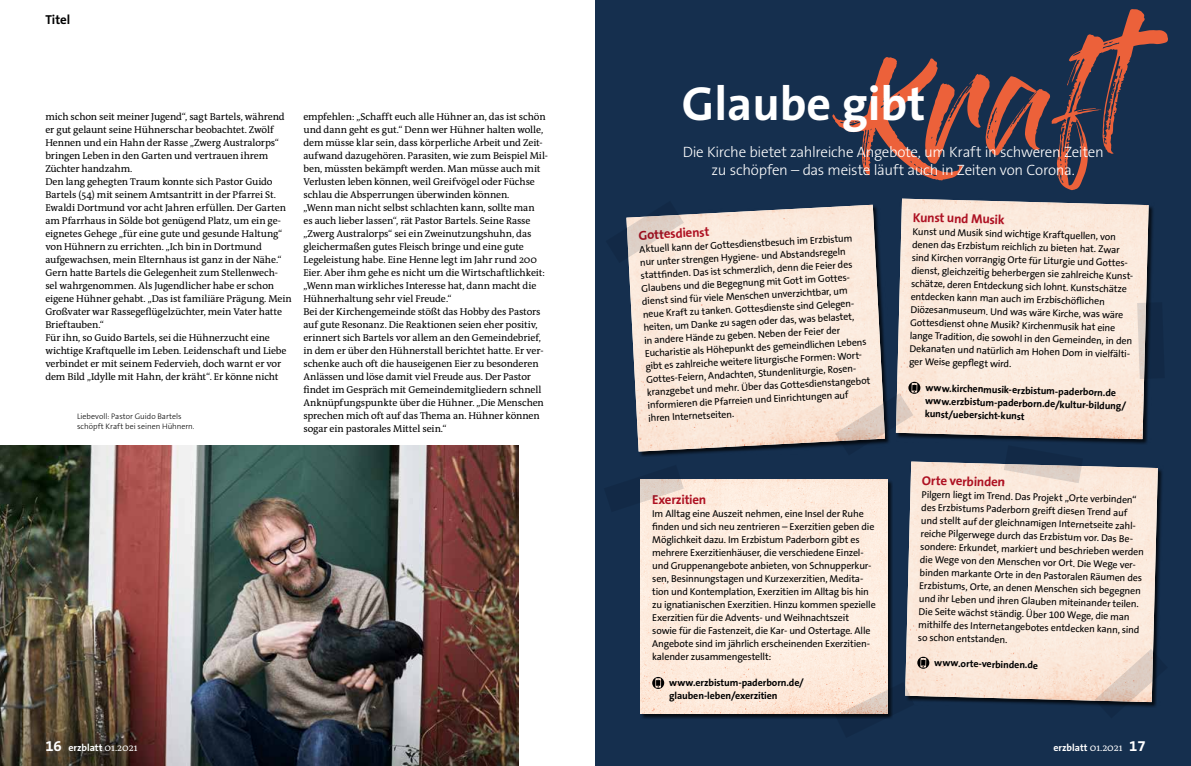
<style>
.page{position:relative;width:1191px;height:766px;background:#fff}
.page>*{position:absolute;margin:0;border:0;box-sizing:border-box;transform-origin:0 0}
.t1{font:700 48px "The Sans B7";color:#fff}
.t2{font:300 15px/18px "The Sans B3";letter-spacing:-.02em;color:#fff;text-align:center}
.t3{font:700 13px "The Sans B7";letter-spacing:-.015em;color:#ae1122}
.t4{font:700 13px "The Sans B7";letter-spacing:-.005em;color:#000}
.t5{font:10px/13px "The Sans B5 Plain";letter-spacing:-.015em;color:#000}
.t6{font:10px/13px "The Antiqua B5";letter-spacing:-.01em;color:#000}
.t7{font:700 10px/13.2px "The Sans B7";letter-spacing:-.01em;color:#000}
.t8{font:700 10px "The Sans B7";color:#fff}
.t9{font:300 8px/10px "The Sans B3";color:#000}
.s1{font-size:15px}
.s2{font-family:"The Antiqua B5";font-weight:400}
</style>
<div class="page">
<div style="left:595px;top:0;width:596px;height:765px;background:#152f4e"></div>
<img style="left:0;top:445px;width:518px;height:320px">
<div style="left:626px;top:204px;width:264px;height:253px;background:#000;opacity:.75"></div>
<img style="left:626px;top:205px;width:259px;height:246px">
<div style="left:895px;top:198px;width:259px;height:247px;background:#000;opacity:.75"></div>
<img style="left:896px;top:198px;width:252px;height:241px">
<div style="left:640px;top:479px;width:253px;height:240px;background:#000;opacity:.75"></div>
<img style="left:641px;top:479px;width:246px;height:234px">
<svg style="left:652px;top:676px;width:12px;height:12px"></svg>
<div style="left:904px;top:461px;width:259px;height:247px;background:#000;opacity:.75"></div>
<img style="left:905px;top:461px;width:252px;height:241px">
<svg style="left:917px;top:656px;width:12px;height:12px"></svg>
<svg style="left:832px;top:9px;width:336px;height:181px"></svg>
<svg style="left:626px;top:204px;width:58px;height:59px"></svg>
<svg style="left:835px;top:381px;width:85px;height:74px"></svg>
<svg style="left:1137px;top:302px;width:17px;height:77px"></svg>
<svg style="left:1003px;top:461px;width:80px;height:22px"></svg>
<svg style="left:640px;top:479px;width:44px;height:33px"></svg>
<svg style="left:1094px;top:648px;width:69px;height:60px;background:#b6aaa5"></svg>
<svg style="left:835px;top:682px;width:79px;height:37px"></svg>
<h3 class="t4" style="left:45px;top:12px;width:26px">Titel</h3>
<p class="t6" style="left:45px;top:110px;width:248px">mich schon seit meiner Jugend“, sagt Bartels, während er gut gelaunt seine Hühnerschar beobachtet. Zwölf Hennen und ein Hahn der Rasse „Zwerg Australorps“ bringen Leben in den Garten und vertrauen ihrem Züchter handzahm.<br>Den lang gehegten Traum konnte sich Pastor Guido Bartels (54) mit seinem Amtsantritt in der Pfarrei St.<br>Ewaldi Dortmund vor acht Jahren erfüllen. Der Garten am Pfarrhaus in Sölde bot genügend Platz, um ein ge&shy;eignetes Gehege „für eine gute und gesunde Haltung“ von Hühnern zu errichten. „Ich bin in Dortmund aufgewachsen, mein Elternhaus ist ganz in der Nähe.“ Gern hatte Bartels die Gelegenheit zum Stellenwech&shy;sel wahrgenommen. Als Jugendlicher habe er schon eigene Hühner gehabt. „Das ist familiäre Prägung. Mein Großvater war Rassegeflügelzüchter, mein Vater hatte Brieftauben.“<br>Für ihn, so Guido Bartels, sei die Hühnerzucht eine wichtige Kraftquelle im Leben. Leidenschaft und Liebe verbindet er mit seinem Federvieh, doch warnt er vor dem Bild „Idylle mit Hahn, der kräht“. Er könne nicht</p>
<p class="t6" style="left:303px;top:110px;width:246px">empfehlen: „Schafft euch alle Hühner an, das ist schön und dann geht es gut.“ Denn wer Hühner halten wolle, dem müsse klar sein, dass körperliche Arbeit und Zeit&shy;aufwand dazugehören. Parasiten, wie zum Beispiel Mil&shy;ben, müssten bekämpft werden. Man müsse auch mit Verlusten leben können, weil Greifvögel oder Füchse schlau die Absperrungen überwinden können.<br>„Wenn man nicht selbst schlachten kann, sollte man<br>es auch lieber lassen“, rät Pastor Bartels. Seine Rasse „Zwerg Australorps“ sei ein Zweinutzungshuhn, das gleichermaßen gutes Fleisch bringe und eine gute Legeleistung habe. Eine Henne legt im Jahr rund 200<br>Eier. Aber ihm gehe es nicht um die Wirtschaftlichkeit: „Wenn man wirkliches Interesse hat, dann macht die Hühnerhaltung sehr viel Freude.“<br>Bei der Kirchengemeinde stößt das Hobby des Pastors auf gute Resonanz. Die Reaktionen seien eher positiv, erinnert sich Bartels vor allem an den Gemeindebrief, in dem er über den Hühnerstall berichtet hatte. Er ver&shy;schenke auch oft die hauseigenen Eier zu besonderen Anlässen und löse damit viel Freude aus. Der Pastor findet im Gespräch mit Gemeindemitgliedern schnell Anknüpfungspunkte über die Hühner. „Die Menschen sprechen mich oft auf das Thema an. Hühner können sogar ein pastorales Mittel sein.“</p>
<p class="t9" style="left:77px;top:411px;width:119px">Liebevoll: Pastor Guido Bartels schöpft Kraft bei seinen Hühnern.</p>
<h1 class="t1" style="left:682px;top:78px;width:245px">Glaube gibt</h1>
<h2 class="t2" style="left:682px;top:143px;width:422px">Die Kirche bietet zahlreiche Angebote, um Kraft in schweren Zeiten zu schöpfen – das meiste läuft auch in Zeiten von Corona.</h2>
<h3 class="t3" style="left:638px;top:228px;width:72px;rotate:-3deg">Gottesdienst</h3>
<p class="t5" style="left:639px;top:243px;width:225px;rotate:-3deg">Aktuell kann der Gottesdienstbesuch im Erzbistum nur unter strengen Hygiene- und Abstandsregeln stattfi nden. Das ist schmerzlich, denn die Feier des Glaubens und die Begegnung mit Gott im Gottes&shy;dienst sind für viele Menschen unverzichtbar, um neue Kraft zu tanken. Gottesdienste sind Gelegen&shy;heiten, um Danke zu sagen oder das, was belastet,<br>in andere Hände zu geben. Neben der Feier der Eucharistie als Höhepunkt des gemeindlichen Lebens gibt es zahlreiche weitere liturgische Formen: Wort-Gottes-Feiern, Andachten, Stundenliturgie, Rosen&shy;kranzgebet und mehr. Über das Gottesdienstangebot informieren die Pfarreien und Einrichtungen auf ihren Internetseiten.</p>
<h3 class="t3" style="left:652px;top:492px;width:56px">Exerzitien</h3>
<p class="t5" style="left:652px;top:507px;width:225px">Im Alltag eine Auszeit nehmen, eine Insel der Ruhe finden und sich neu zentrieren – Exerzitien geben die Möglichkeit dazu. Im Erzbistum Paderborn gibt es mehrere Exerzitienhäuser, die verschiedene Einzel&shy;und Gruppenangebote anbieten, von Schnupperkur&shy;sen, Besinnungstagen und Kurzexerzitien, Medita&shy;tion und Kontemplation, Exerzitien im Alltag bis hin zu ignatianischen Exerzitien. Hinzu kommen spezielle Exerzitien für die Advents- und Weihnachtszeit sowie für die Fastenzeit, die Kar- und Ostertage. Alle Angebote sind im jährlich erscheinenden Exerzitien&shy;kalender zusammengestellt:</p>
<p class="t7" style="left:669px;top:676px;width:136px">www.erzbistum-paderborn.de/ glauben-leben/exerzitien</p>
<h3 class="t3" style="left:913px;top:210px;width:93px;rotate:2deg">Kunst und Musik</h3>
<p class="t5" style="left:912px;top:224px;width:225px;rotate:2deg">Kunst und Musik sind wichtige Kraftquellen, von denen das Erzbistum reichlich zu bieten hat. Zwar sind Kirchen vorrangig Orte für Liturgie und Gottes&shy;dienst, gleichzeitig beherbergen sie zahlreiche Kunst&shy;schätze, deren Entdeckung sich lohnt. Kunstschätze entdecken kann man auch im Erzbischöfl ichen Diözesanmuseum. Und was wäre Kirche, was wäre Gottesdienst ohne Musik? Kirchenmusik hat eine lange Tradition, die sowohl in den Gemeinden, in den Dekanaten und natürlich am Hohen Dom in vielfälti&shy;ger Weise gepfl egt wird.</p>
<p class="t7" style="left:925px;top:380px;width:203px;rotate:2deg">www.kirchenmusik-erzbistum-paderborn.de www.erzbistum-paderborn.de/kultur-bildung/ kunst/uebersicht-kunst</p>
<h3 class="t3" style="left:922px;top:472px;width:85px;rotate:2deg">Orte verbinden</h3>
<p class="t5" style="left:922px;top:487px;width:226px;rotate:2deg">Pilgern liegt im Trend. Das Projekt „Orte verbinden“ des Erzbistums Paderborn greift diesen Trend auf und stellt auf der gleichnamigen Internetseite zahl&shy;reiche Pilgerwege durch das Erzbistum vor. Das Be&shy;sondere: Erkundet, markiert und beschrieben werden die Wege von den Menschen vor Ort. Die Wege ver&shy;binden markante Orte in den Pastoralen Räumen des Erzbistums, Orte, an denen Menschen sich begegnen und ihr Leben und ihren Glauben miteinander teilen.<br>Die Seite wächst ständig. Über 100 Wege, die man mithilfe des Internetangebotes entdecken kann, sind so schon entstanden.</p>
<p class="t7" style="left:934px;top:655px;width:105px;rotate:2deg">www.orte-verbinden.de</p>
<p class="t8" style="left:45px;top:742px;width:94px"><span class="s1">16</span> erzblatt <span class="s2">01.2021</span></p>
<p class="t8" style="left:1053px;top:742px;width:94px">erzblatt <span class="s2">01.2021</span> <span class="s1">17</span></p>
</div>
